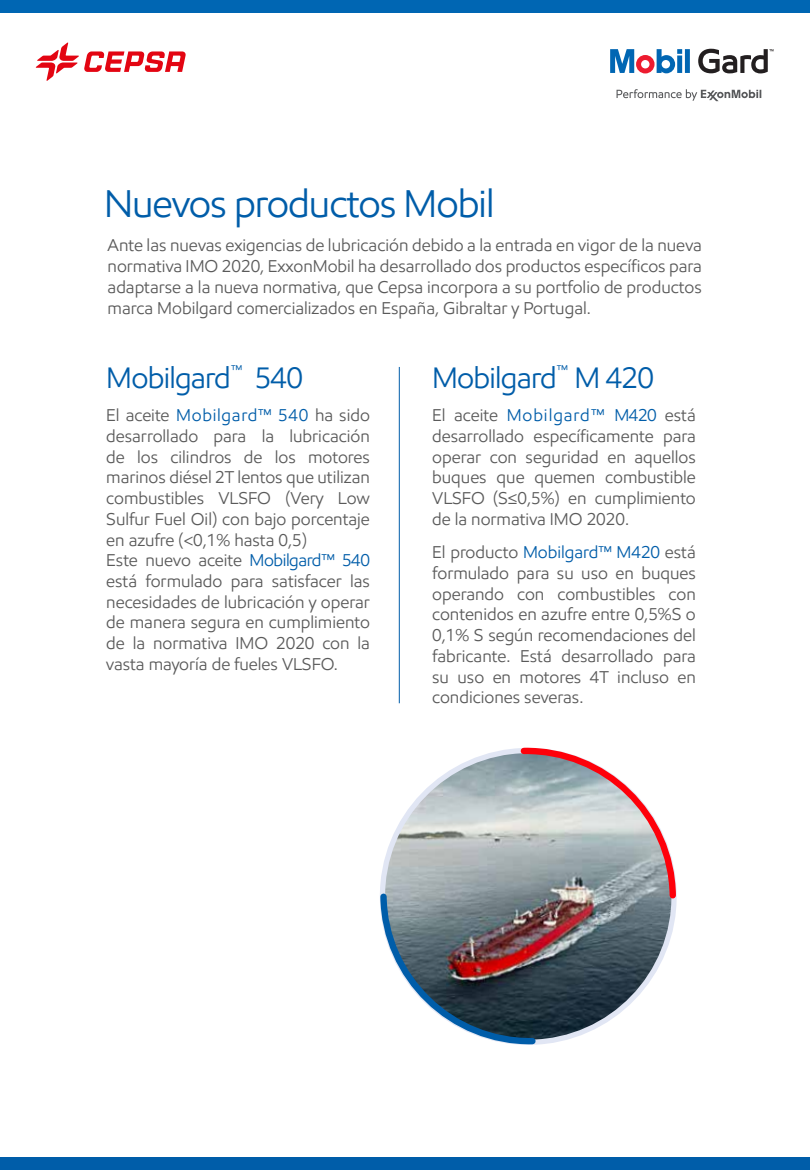
<style>
.page{position:relative;width:810px;height:1170px;background:#fff}
.page>*{position:absolute;margin:0;border:0;box-sizing:border-box;transform-origin:0 0}
.t1{font:39px "E Mprint";letter-spacing:-.025em;color:#005da9}
.t2{font:29.85px "E Mprint";letter-spacing:-.025em;color:#005da9}
.t3{font:17.25px/20.7px "E Mprint";color:#5a5a5a;text-align:justify}
.s1{color:#005da9}
</style>
<div class="page">
<svg style="left:35px;top:42px;width:151px;height:39px"></svg>
<svg style="left:617px;top:89px;width:144px;height:12px"></svg>
<svg style="left:610px;top:49px;width:80px;height:24px"></svg>
<svg style="left:698px;top:49px;width:75px;height:24px"></svg>
<div style="left:0;top:0;width:810px;height:13px;background:#0066b3"></div>
<hr style="left:399px;top:367px;width:1px;height:336px;background:#005da9">
<img style="left:380px;top:747px;width:297px;height:298px">
<div style="left:0;top:1157px;width:810px;height:12px;background:#005da9"></div>
<h1 class="t1" style="left:104px;top:180px;width:392px">Nuevos productos Mobil</h1>
<p class="t3" style="left:108px;top:235px;width:596px">Ante las nuevas exigencias de lubricación debido a la entrada en vigor de la nueva normativa IMO 2020, ExxonMobil ha desarrollado dos productos específicos para adaptarse a la nueva normativa, que Cepsa incorpora a su portfolio de productos marca Mobilgard comercializados en España, Gibraltar y Portugal.</p>
<h2 class="t2" style="left:106px;top:359px;width:198px">Mobilgard<sup>™</sup> 540</h2>
<p class="t3" style="left:106px;top:405px;width:265px;text-align:left">El aceite <span class="s1">Mobilgard™ 540</span> ha sido desarrollado para la lubricación de los cilindros de los motores marinos diésel 2T lentos que utilizan combustibles VLSFO (Very Low<br>Sulfur Fuel Oil) con bajo porcentaje en azufre (&lt;0,1% hasta 0,5)<br>Este nuevo aceite <span class="s1">Mobilgard™ 540 </span>está formulado para satisfacer las necesidades de lubricación y operar de manera segura en cumplimiento de la normativa IMO 2020 con la vasta mayoría de fueles VLSFO.</p>
<h2 class="t2" style="left:432px;top:359px;width:223px">Mobilgard<sup>™</sup> M 420</h2>
<p class="t3" style="left:432px;top:405px;width:265px">El aceite <span class="s1">Mobilgard™ M420</span> está desarrollado específicamente para operar con seguridad en aquellos buques que quemen combustible VLSFO (S≤0,5%) en cumplimiento de la normativa IMO 2020.</p>
<p class="t3" style="left:432px;top:542px;width:265px">El producto <span class="s1">Mobilgard™ M420</span> está formulado para su uso en buques operando con combustibles con contenidos en azufre entre 0,5%S o 0,1% S según recomendaciones del fabricante. Está desarrollado para su uso en motores 4T incluso en condiciones severas.</p>
</div>
